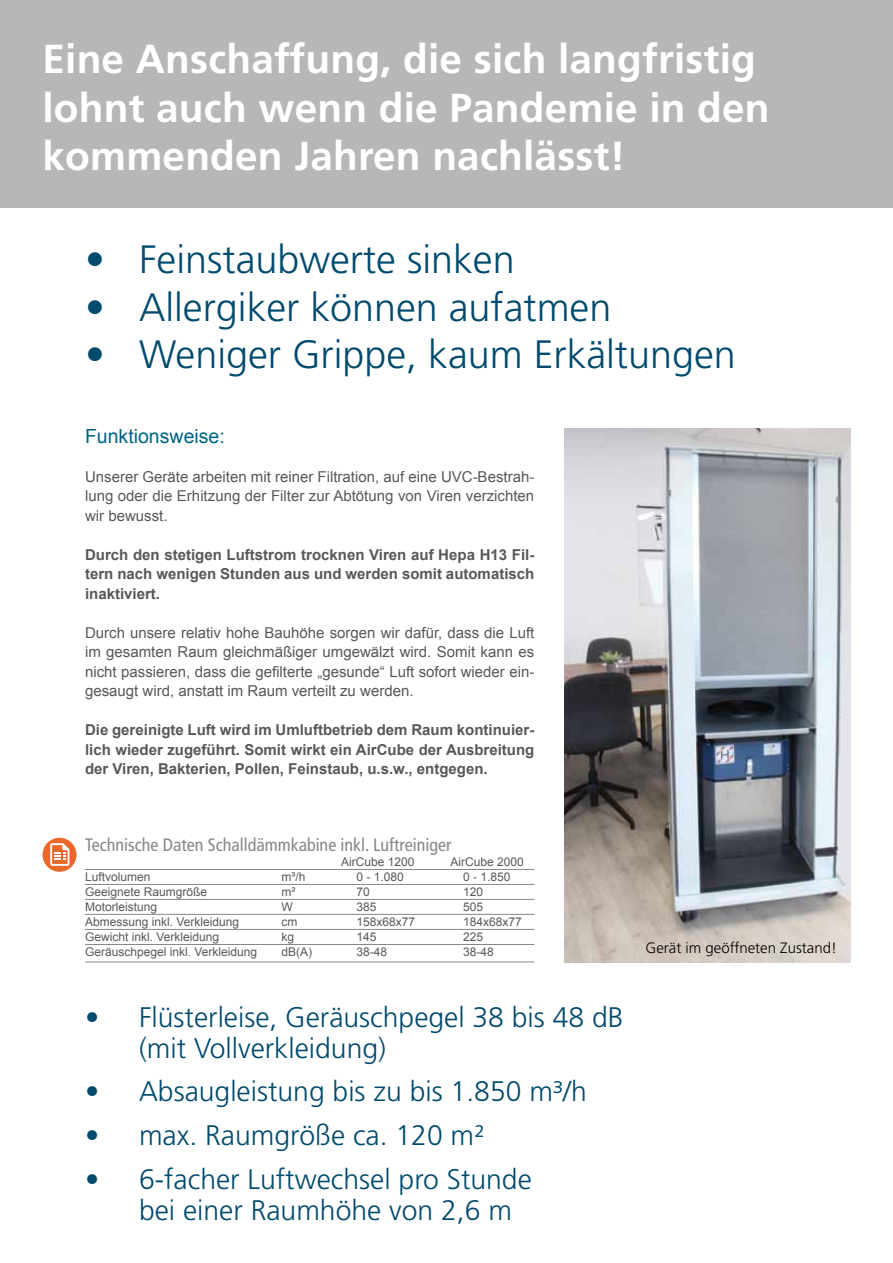
<style>
.page{position:relative;width:893px;height:1263px;background:#fff}
.page>*{position:absolute;margin:0;border:0;box-sizing:border-box;transform-origin:0 0}
.t1{font:700 40.5px/48.6px "Frutiger";letter-spacing:.005em;color:#fff}
.t2{font:300 39.6px "Frutiger";color:#004a6d}
.t3{font:300 28.35px/30.8px "Frutiger";color:#004a6d}
.t4{font:19.5px "Arial";color:#006486}
.t5{font:condensed 18px "Frutiger";color:#85878b}
.t6{font:15px/19.5px "Arial";color:#58585a;text-align:justify}
.t7{font:700 15px/19.5px "Arial";color:#58585a;text-align:justify}
.t8{font:300 15px "Frutiger";color:#000}
.t9{font:12px "Arial";color:#58585a}
</style>
<div class="page">
<div style="left:0;top:0;width:893px;height:207px;background:#b6b7b7"></div>
<img style="left:564px;top:428px;width:286px;height:534px">
<hr style="left:85px;top:962px;width:449px;height:1px;background:#85878b">
<hr style="left:85px;top:869px;width:449px;height:1px;background:#85878b">
<hr style="left:85px;top:884px;width:449px;height:1px;background:#85878b">
<hr style="left:85px;top:899px;width:449px;height:1px;background:#85878b">
<hr style="left:85px;top:914px;width:449px;height:1px;background:#85878b">
<hr style="left:85px;top:929px;width:449px;height:1px;background:#85878b">
<div style="left:43px;top:838px;width:34px;height:33px;background:#eb682b;border-radius:50%"></div>
<svg style="left:50px;top:843px;width:19px;height:23px"></svg>
<hr style="left:85px;top:944px;width:449px;height:1px;background:#85878b">
<h1 class="t1" style="left:43px;top:35px;width:729px">Eine Anschaffung, die sich langfristig lohnt auch wenn die Pandemie in den kommenden Jahren nachlässt!</h1>
<h2 class="t2" style="left:85px;top:237px;width:431px">• Feinstaubwerte sinken</h2>
<h2 class="t2" style="left:85px;top:284px;width:528px">• Allergiker können aufatmen</h2>
<h2 class="t2" style="left:85px;top:332px;width:652px">• Weniger Grippe, kaum Erkältungen</h2>
<h3 class="t4" style="left:85px;top:423px;width:141px">Funktionsweise:</h3>
<p class="t6" style="left:85px;top:467px;width:451px">Unserer Geräte arbeiten mit reiner Filtration, auf eine UVC-Bestrah&shy;lung oder die Erhitzung der Filter zur Abtötung von Viren verzichten wir bewusst.</p>
<p class="t7" style="left:85px;top:545px;width:451px">Durch den stetigen Luftstrom trocknen Viren auf Hepa H13 Fil&shy;tern nach wenigen Stunden aus und werden somit automatisch inaktiviert.</p>
<p class="t6" style="left:85px;top:623px;width:451px">Durch unsere relativ hohe Bauhöhe sorgen wir dafür, dass die Luft im gesamten Raum gleichmäßiger umgewälzt wird. Somit kann es nicht passieren, dass die gefilterte „gesunde“ Luft sofort wieder ein&shy;gesaugt wird, anstatt im Raum verteilt zu werden.</p>
<p class="t7" style="left:85px;top:721px;width:451px">Die gereinigte Luft wird im Umluftbetrieb dem Raum kontinuier&shy;lich wieder zugeführt. Somit wirkt ein AirCube der Ausbreitung der Viren, Bakterien, Pollen, Feinstaub, u.s.w., entgegen.</p>
<p class="t5" style="left:85px;top:834px;width:368px">Technische Daten Schalldämmkabine inkl. Luftreiniger</p>
<p class="t9" style="left:341px;top:854px;width:75px">AirCube 1200</p>
<p class="t9" style="left:450px;top:854px;width:75px">AirCube 2000</p>
<p class="t9" style="left:85px;top:869px;width:67px">Luftvolumen</p>
<p class="t9" style="left:282px;top:869px;width:25px">m³/h</p>
<p class="t9" style="left:357px;top:869px;width:49px">0 - 1.080</p>
<p class="t9" style="left:463px;top:869px;width:49px">0 - 1.850</p>
<p class="t9" style="left:85px;top:884px;width:124px">Geeignete Raumgröße</p>
<p class="t9" style="left:282px;top:884px;width:15px">m²</p>
<p class="t9" style="left:357px;top:884px;width:15px">70</p>
<p class="t9" style="left:463px;top:884px;width:22px">120</p>
<p class="t9" style="left:85px;top:899px;width:74px">Motorleistung</p>
<p class="t9" style="left:282px;top:899px;width:13px">W</p>
<p class="t9" style="left:357px;top:899px;width:22px">385</p>
<p class="t9" style="left:463px;top:899px;width:22px">505</p>
<p class="t9" style="left:85px;top:914px;width:156px">Abmessung inkl. Verkleidung</p>
<p class="t9" style="left:282px;top:914px;width:17px">cm</p>
<p class="t9" style="left:357px;top:914px;width:60px">158x68x77</p>
<p class="t9" style="left:463px;top:914px;width:60px">184x68x77</p>
<p class="t9" style="left:85px;top:929px;width:136px">Gewicht inkl. Verkleidung</p>
<p class="t9" style="left:282px;top:929px;width:14px">kg</p>
<p class="t9" style="left:357px;top:929px;width:22px">145</p>
<p class="t9" style="left:463px;top:929px;width:22px">225</p>
<p class="t9" style="left:85px;top:944px;width:174px">Geräuschpegel inkl. Verkleidung</p>
<p class="t9" style="left:282px;top:944px;width:32px">dB(A)</p>
<p class="t9" style="left:357px;top:944px;width:32px">38-48</p>
<p class="t9" style="left:463px;top:944px;width:32px">38-48</p>
<h3 class="t3" style="left:139px;top:1002px;width:486px;text-indent:-54px">• Flüsterleise, Geräuschpegel 38 bis 48 dB (mit Vollverkleidung)</h3>
<h3 class="t3" style="left:85px;top:1077px;width:503px">• Absaugleistung bis zu bis 1.850 m³/h</h3>
<h3 class="t3" style="left:85px;top:1120px;width:401px">• max. Raumgröße ca. 120 m²</h3>
<h3 class="t3" style="left:139px;top:1164px;width:394px;text-indent:-54px">• 6-facher Luftwechsel pro Stunde bei einer Raumhöhe von 2,6 m</h3>
<p class="t8" style="left:645px;top:939px;width:193px">Gerät im geöffneten Zustand!</p>
</div>
